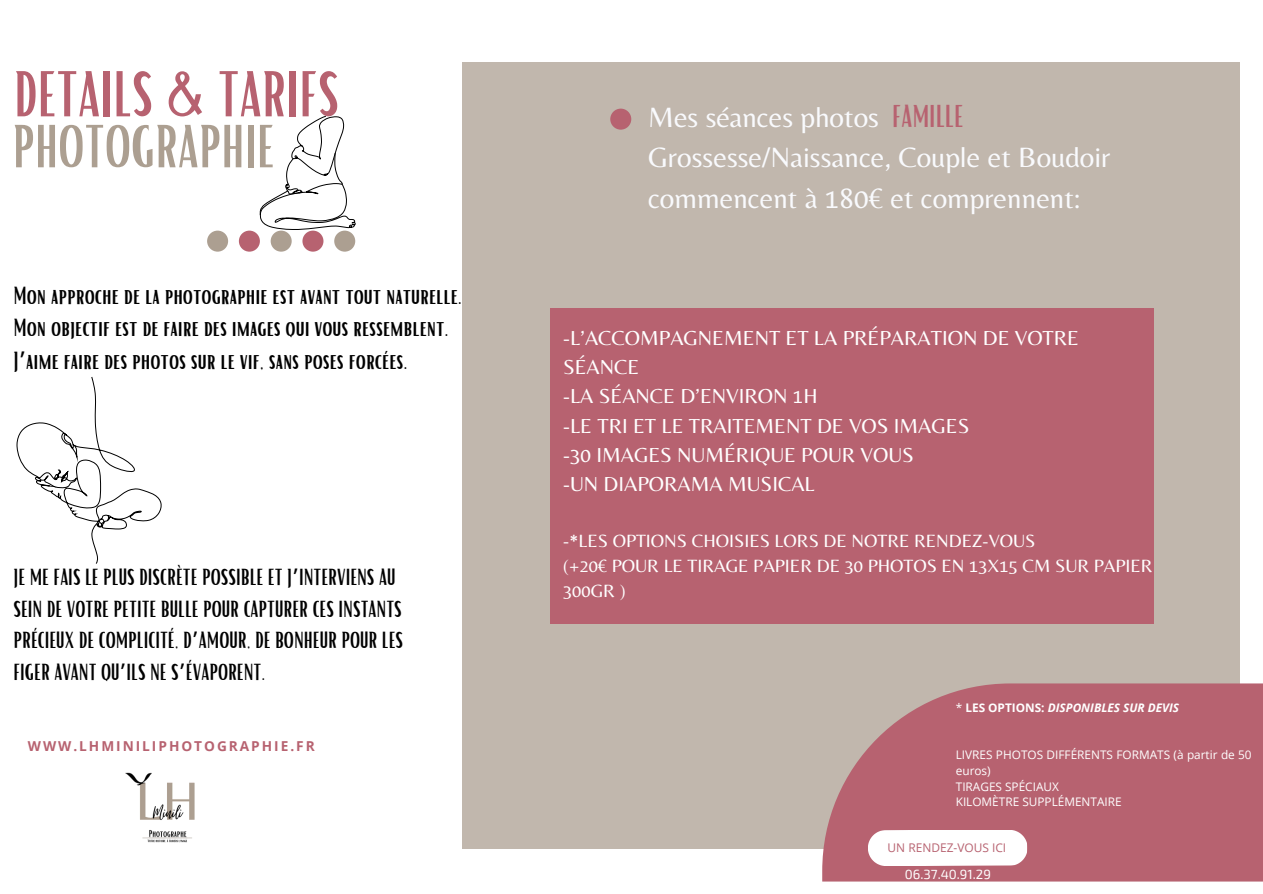
<style>
.page{position:relative;width:1263px;height:894px;background:#fff}
.page>*{position:absolute;margin:0;border:0;box-sizing:border-box;transform-origin:0 0}
.t1{font:62.4px "Bright";color:#b76270}
.t2{font:58.65px "Bright";color:#ac9f91}
.t3{font:29.1px/40.3px "Belleza";color:#f9fafd}
.t4{font:24.15px/32.5px "Bright";color:#000}
.t5{font:22.65px/31.5px "Bright";color:#000}
.t6{font:21px/29.2px "Belleza";color:#fff}
.t7{font:18.45px/24.8px "Belleza";color:#fff}
.t8{font:700 13.65px "Open Sans";letter-spacing:.145em;color:#b76270}
.t9{font:13.2px "Exo 2";color:#fff}
.t10{font:12px "Open Sans";color:#b76270}
.t11{font:11.85px/15.8px "Open Sans";color:#fff}
.t12{font:italic 700 11.85px "Open Sans";color:#fff}
.s1{font-family:"Noto Sans Gurmukhi"}
.s2{font-family:"Bright";font-size:30.75px;color:#b76270}
.s3{font-weight:400;font-style:normal}
.s4{font-style:normal}
</style>
<div class="page">
<div style="left:463px;top:62px;width:776px;height:786px;background:#c1b7ad"></div>
<svg style="left:822px;top:683px;width:441px;height:198px;background:#b86a75"></svg>
<div style="left:207px;top:230px;width:21px;height:21px;background:#ac9f91;border-radius:50%"></div>
<div style="left:239px;top:230px;width:21px;height:21px;background:#b76270;border-radius:50%"></div>
<div style="left:271px;top:230px;width:21px;height:21px;background:#ac9f91;border-radius:50%"></div>
<div style="left:302px;top:230px;width:21px;height:21px;background:#b76270;border-radius:50%"></div>
<div style="left:334px;top:230px;width:21px;height:21px;background:#ac9f91;border-radius:50%"></div>
<svg style="left:868px;top:829px;width:160px;height:36px"></svg>
<img style="left:125px;top:772px;width:70px;height:71px">
<div style="left:610px;top:109px;width:21px;height:21px;background:#b76270;border-radius:50%"></div>
<svg style="left:260px;top:116px;width:95px;height:114px"></svg>
<svg style="left:17px;top:377px;width:145px;height:186px"></svg>
<div style="left:550px;top:308px;width:604px;height:315px;background:#b76270"></div>
<h1 class="t1" style="left:13px;top:54px;width:327px">DETAILS &amp; TARIFS</h1>
<h2 class="t2" style="left:12px;top:109px;width:264px">PHOTOGRAPHIE</h2>
<p class="t4" style="left:13px;top:278px;width:450px">Mon approche de la photographie est avant tout naturelle.<br>Mon objectif est de faire des images qui vous ressemblent.<br>J<span class="s1">’</span>aime faire des photos sur le vif, sans poses forcées.</p>
<p class="t5" style="left:13px;top:560px;width:391px">JE ME FAIS LE PLUS DISCRÈTE POSSIBLE ET J<span class="s1">’</span>INTERVIENS AU SEIN DE VOTRE PETITE BULLE POUR CAPTURER CES INSTANTS PRÉCIEUX DE COMPLICITÉ, D<span class="s1">’</span>AMOUR, DE BONHEUR POUR LES FIGER AVANT QU<span class="s1">’</span>ILS NE S<span class="s1">’</span>ÉVAPORENT.</p>
<p class="t8" style="left:28px;top:735px;width:288px">WWW.LHMINILIPHOTOGRAPHIE.FR</p>
<p class="t3" style="left:648px;top:96px;width:317px">Mes séances photos <span class="s2">FAMILLE</span></p>
<p class="t3" style="left:648px;top:137px;width:464px">Grossesse/Naissance, Couple et Boudoir commencent à 180€ et comprennent:</p>
<p class="t6" style="left:563px;top:323px;width:518px">-L’ACCOMPAGNEMENT ET LA PRÉPARATION DE VOTRE<br>SÉANCE<br>-LA SÉANCE D’ENVIRON 1H<br>-LE TRI ET LE TRAITEMENT DE VOS IMAGES<br>-30 IMAGES NUMÉRIQUE POUR VOUS<br>-UN DIAPORAMA MUSICAL</p>
<p class="t7" style="left:563px;top:528px;width:591px">-*LES OPTIONS CHOISIES LORS DE NOTRE RENDEZ-VOUS<br>(+20€ POUR LE TIRAGE PAPIER DE 30 PHOTOS EN 13X15 CM SUR PAPIER<br>300GR )</p>
<p class="t12" style="left:956px;top:699px;width:225px"><span class="s3">*</span> <span class="s4">LES OPTIONS:</span> DISPONIBLES SUR DEVIS</p>
<p class="t11" style="left:956px;top:746px;width:297px">LIVRES PHOTOS DIFFÉRENTS FORMATS (à partir de 50 euros)<br>TIRAGES SPÉCIAUX<br>KILOMÈTRE SUPPLÉMENTAIRE</p>
<p class="t10" style="left:888px;top:838px;width:120px">UN RENDEZ-VOUS ICI</p>
<p class="t9" style="left:905px;top:865px;width:87px">06.37.40.91.29</p>
</div>
